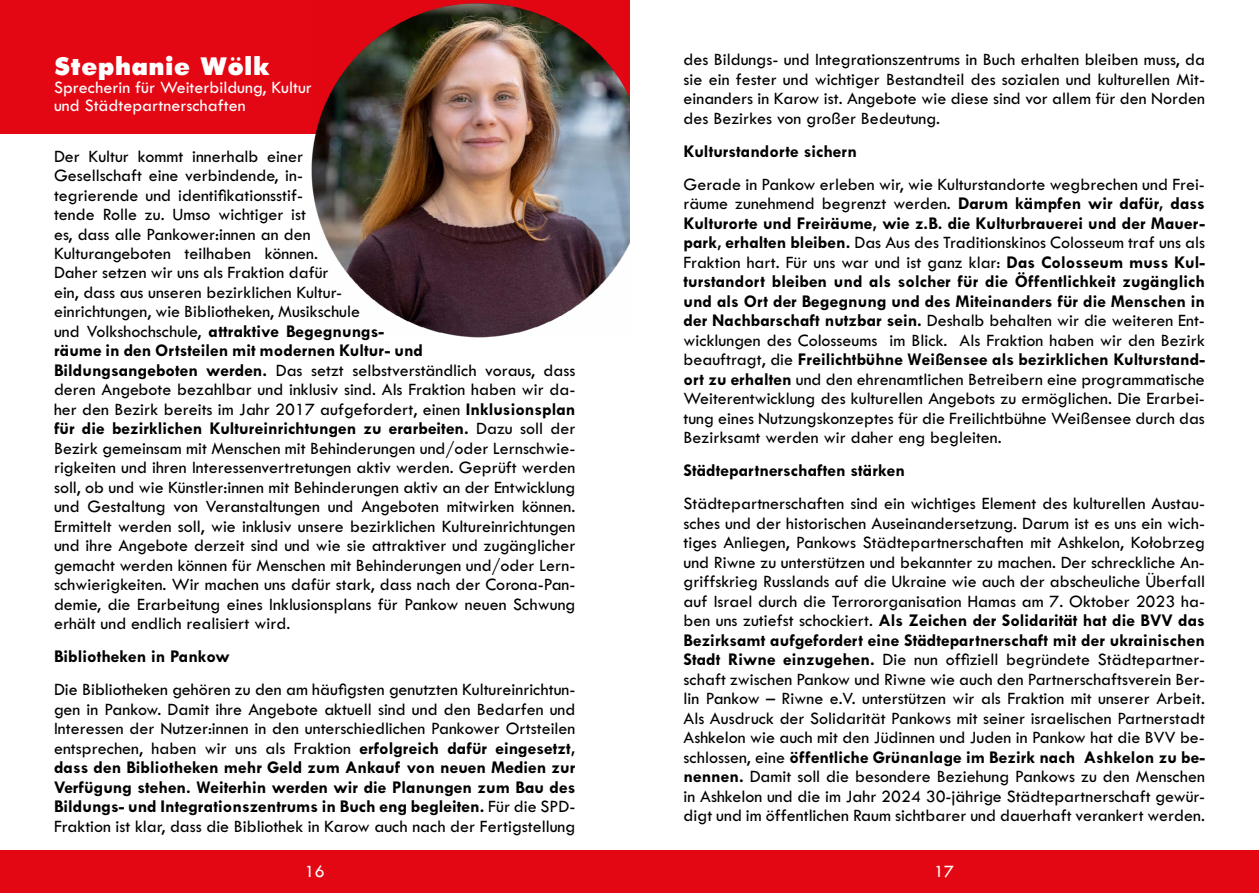
<style>
.page{position:relative;width:1259px;height:893px;background:#fff}
.page>*{position:absolute;margin:0;border:0;box-sizing:border-box;transform-origin:0 0}
.t1{font:800 27px "Tw Cen MT Std";color:#fff}
.t2{font:18px/19.5px "Tw Cen MT Std";color:#000;text-align:justify}
.t3{font:700 18px "Tw Cen MT Std";color:#000}
.t4{font:18px/18px "Tw Cen MT Std";color:#fff}
.s1{font-weight:700}
</style>
<div class="page">
<div style="left:0;top:850px;width:1259px;height:43px;background:#e30613"></div>
<div style="left:0;top:0;width:629px;height:133px;background:#e30613"></div>
<img style="left:310px;top:3px;width:319px;height:335px">
<h1 class="t1" style="left:54px;top:49px;width:218px">Stephanie Wölk</h1>
<p class="t4" style="left:54px;top:78px;width:259px">Sprecherin für Weiterbildung, Kultur und Städtepartnerschaften</p>
<p class="t2" style="left:54px;top:146px;width:523px;text-align:left">Der Kultur kommt innerhalb einer<br>Gesellschaft eine verbindende, in-<br>tegrierende und identifikationsstif-<br>tende Rolle zu. Umso wichtiger ist<br>es, dass alle Pankower:innen an den<br>Kulturangeboten teilhaben können.<br>Daher setzen wir uns als Fraktion dafür<br>ein, dass aus unseren bezirklichen Kultur-<br>einrichtungen, wie Bibliotheken, Musikschule<br>und Volkshochschule, <span class="s1">attraktive Begegnungs-<br>räume in den Ortsteilen mit modernen Kultur- und<br>Bildungsangeboten werden.</span> Das setzt selbstverständlich voraus, dass deren Angebote bezahlbar und inklusiv sind. Als Fraktion haben wir da&shy;her den Bezirk bereits im Jahr 2017 aufgefordert, einen <span class="s1">Inklusionsplan für die bezirklichen Kultureinrichtungen zu erarbeiten.</span> Dazu soll der Bezirk gemeinsam mit Menschen mit Behinderungen und/oder Lernschwie&shy;rigkeiten und ihren Interessenvertretungen aktiv werden. Geprüft werden soll, ob und wie Künstler:innen mit Behinderungen aktiv an der Entwicklung und Gestaltung von Veranstaltungen und Angeboten mitwirken können.<br>Ermittelt werden soll, wie inklusiv unsere bezirklichen Kultureinrichtungen und ihre Angebote derzeit sind und wie sie attraktiver und zugänglicher gemacht werden können für Menschen mit Behinderungen und/oder Lern&shy;schwierigkeiten. Wir machen uns dafür stark, dass nach der Corona-Pan&shy;demie, die Erarbeitung eines Inklusionsplans für Pankow neuen Schwung erhält und endlich realisiert wird.</p>
<p class="t3" style="left:54px;top:647px;width:177px">Bibliotheken in Pankow</p>
<p class="t2" style="left:54px;top:680px;width:523px">Die Bibliotheken gehören zu den am häufigsten genutzten Kultureinrichtun&shy;gen in Pankow. Damit ihre Angebote aktuell sind und den Bedarfen und Interessen der Nutzer:innen in den unterschiedlichen Pankower Ortsteilen entsprechen, haben wir uns als Fraktion <span class="s1">erfolgreich dafür eingesetzt, dass den Bibliotheken mehr Geld zum Ankauf von neuen Medien zur Verfügung stehen. Weiterhin werden wir die Planungen zum Bau des Bildungs- und Integrationszentrums in Buch eng begleiten.</span> Für die SPD-Fraktion ist klar, dass die Bibliothek in Karow auch nach der Fertigstellung</p>
<p class="t2" style="left:683px;top:50px;width:523px">des Bildungs- und Integrationszentrums in Buch erhalten bleiben muss, da sie ein fester und wichtiger Bestandteil des sozialen und kulturellen Mit&shy;einanders in Karow ist. Angebote wie diese sind vor allem für den Norden des Bezirkes von großer Bedeutung.</p>
<p class="t3" style="left:683px;top:142px;width:175px">Kulturstandorte sichern</p>
<p class="t2" style="left:683px;top:175px;width:523px">Gerade in Pankow erleben wir, wie Kulturstandorte wegbrechen und Frei&shy;räume zunehmend begrenzt werden. <span class="s1">Darum kämpfen wir dafür, dass Kulturorte und Freiräume, wie z.B. die Kulturbrauerei und der Mauer&shy;park, erhalten bleiben.</span> Das Aus des Traditionskinos Colosseum traf uns als Fraktion hart. Für uns war und ist ganz klar: <span class="s1">Das Colosseum muss Kul&shy;turstandort bleiben und als solcher für die Öffentlichkeit zugänglich und als Ort der Begegnung und des Miteinanders für die Menschen in der Nachbarschaft nutzbar sein.</span> Deshalb behalten wir die weiteren Ent&shy;wicklungen des Colosseums im Blick. Als Fraktion haben wir den Bezirk beauftragt, die <span class="s1">Freilichtbühne Weißensee als bezirklichen Kulturstand&shy;ort zu erhalten</span> und den ehrenamtlichen Betreibern eine programmatische Weiterentwicklung des kulturellen Angebots zu ermöglichen. Die Erarbei&shy;tung eines Nutzungskonzeptes für die Freilichtbühne Weißensee durch das Bezirksamt werden wir daher eng begleiten.</p>
<p class="t3" style="left:683px;top:461px;width:223px">Städtepartnerschaften stärken</p>
<p class="t2" style="left:683px;top:494px;width:523px">Städtepartnerschaften sind ein wichtiges Element des kulturellen Austau&shy;sches und der historischen Auseinandersetzung. Darum ist es uns ein wich&shy;tiges Anliegen, Pankows Städtepartnerschaften mit Ashkelon, Kołobrzeg und Riwne zu unterstützen und bekannter zu machen. Der schreckliche An&shy;griffskrieg Russlands auf die Ukraine wie auch der abscheuliche Überfall auf Israel durch die Terrororganisation Hamas am 7. Oktober 2023 ha&shy;ben uns zutiefst schockiert. <span class="s1">Als Zeichen der Solidarität hat die BVV das Bezirksamt aufgefordert eine Städtepartnerschaft mit der ukrainischen Stadt Riwne einzugehen.</span> Die nun offiziell begründete Städtepartner&shy;schaft zwischen Pankow und Riwne wie auch den Partnerschaftsverein Ber&shy;lin Pankow – Riwne e.V. unterstützen wir als Fraktion mit unserer Arbeit.<br>Als Ausdruck der Solidarität Pankows mit seiner israelischen Partnerstadt Ashkelon wie auch mit den Jüdinnen und Juden in Pankow hat die BVV be&shy;schlossen, eine <span class="s1">öffentliche Grünanlage im Bezirk nach Ashkelon zu be&shy;nennen.</span> Damit soll die besondere Beziehung Pankows zu den Menschen in Ashkelon und die im Jahr 2024 30-jährige Städtepartnerschaft gewür&shy;digt und im öffentlichen Raum sichtbarer und dauerhaft verankert werden.</p>
<p class="t4" style="left:305px;top:863px;width:21px">16</p>
<p class="t4" style="left:934px;top:863px;width:21px">17</p>
</div>
